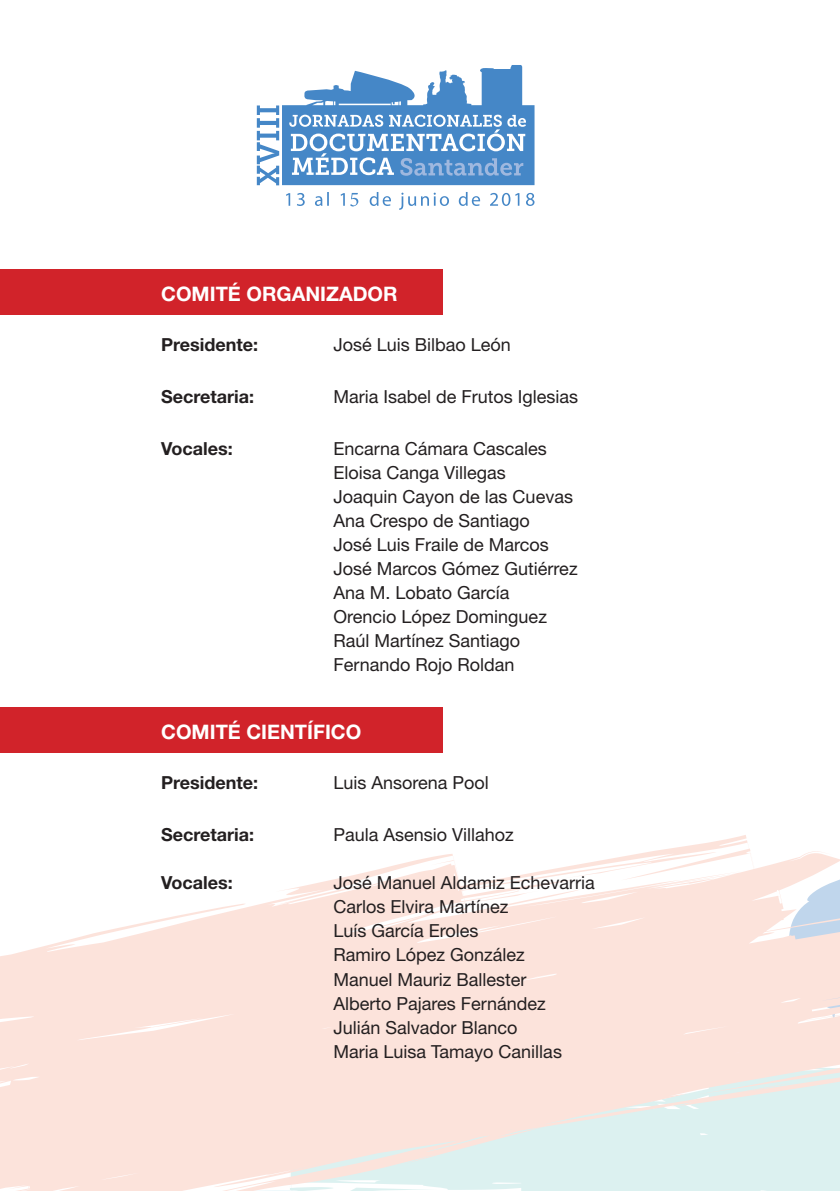
<style>
.page{position:relative;width:840px;height:1191px;background:#fff}
.page>*{position:absolute;margin:0;border:0;box-sizing:border-box;transform-origin:0 0}
.t1{font:700 20px "Helvetica Neue LT Std";color:#fff}
.t2{font:18px/24px "Helvetica Neue LT Std";color:#231f20}
.t3{font:700 18px "Helvetica Neue LT Std";color:#231f20}
</style>
<div class="page">
<div style="left:0;top:269px;width:442px;height:45px;background:#d1232a"></div>
<div style="left:0;top:707px;width:442px;height:45px;background:#d1232a"></div>
<svg style="left:0;top:835px;width:839px;height:356px;fill:#fce3db"></svg>
<svg style="left:286px;top:193px;width:4px;height:13px"></svg>
<svg style="left:297px;top:193px;width:7px;height:13px"></svg>
<svg style="left:315px;top:192px;width:14px;height:14px"></svg>
<svg style="left:340px;top:193px;width:4px;height:13px"></svg>
<svg style="left:369px;top:192px;width:22px;height:14px"></svg>
<svg style="left:399px;top:193px;width:50px;height:17px"></svg>
<svg style="left:458px;top:192px;width:22px;height:14px"></svg>
<svg style="left:490px;top:193px;width:29px;height:13px"></svg>
<svg style="left:526px;top:193px;width:8px;height:13px"></svg>
<svg style="left:257px;top:65px;width:277px;height:120px"></svg>
<svg style="left:350px;top:193px;width:8px;height:13px"></svg>
<p class="t1" style="left:161px;top:282px;width:238px">COMITÉ ORGANIZADOR</p>
<p class="t3" style="left:161px;top:334px;width:99px">Presidente:</p>
<p class="t2" style="left:333px;top:333px;width:179px">José Luis Bilbao León</p>
<p class="t3" style="left:161px;top:386px;width:95px">Secretaria:</p>
<p class="t2" style="left:333px;top:385px;width:246px">Maria Isabel de Frutos Iglesias</p>
<p class="t3" style="left:161px;top:438px;width:73px">Vocales:</p>
<p class="t2" style="left:333px;top:437px;width:245px">Encarna Cámara Cascales<br>Eloisa Canga Villegas<br>Joaquin Cayon de las Cuevas<br>Ana Crespo de Santiago<br>José Luis Fraile de Marcos<br>José Marcos Gómez Gutiérrez<br>Ana M. Lobato García<br>Orencio López Dominguez<br>Raúl Martínez Santiago<br>Fernando Rojo Roldan</p>
<p class="t1" style="left:161px;top:720px;width:201px">COMITÉ CIENTÍFICO</p>
<p class="t3" style="left:161px;top:772px;width:99px">Presidente:</p>
<p class="t2" style="left:333px;top:771px;width:157px">Luis Ansorena Pool</p>
<p class="t3" style="left:161px;top:824px;width:95px">Secretaria:</p>
<p class="t2" style="left:333px;top:823px;width:182px">Paula Asensio Villahoz</p>
<p class="t3" style="left:161px;top:872px;width:73px">Vocales:</p>
<p class="t2" style="left:333px;top:871px;width:263px">José Manuel Aldamiz Echevarria<br>Carlos Elvira Martínez<br>Luís García Eroles<br>Ramiro López González<br>Manuel Mauriz Ballester<br>Alberto Pajares Fernández<br>Julián Salvador Blanco<br>Maria Luisa Tamayo Canillas</p>
</div>
